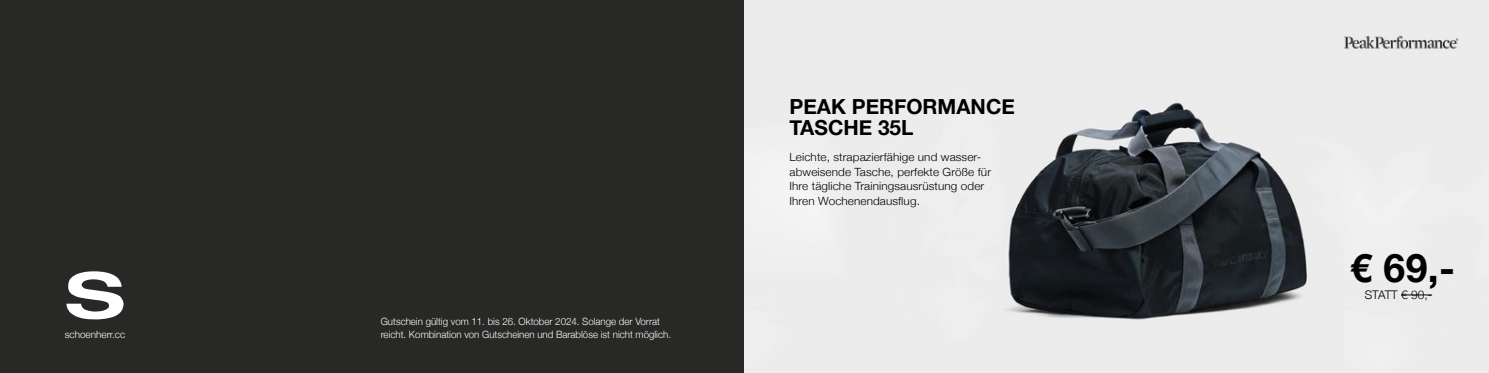
<style>
.page{position:relative;width:1489px;height:373px;background:#fff}
.page>*{position:absolute;margin:0;border:0;box-sizing:border-box;transform-origin:0 0}
.t1{font:700 39.12px "Helvetica Neue";color:#000}
.t2{font:700 20.75px/20.8px "Helvetica Neue";color:#000}
.t3{font:300 11.88px "Helvetica Neue";color:#000}
.t4{font:300 11.25px/14.4px "Helvetica Neue";letter-spacing:.01em;color:#000;scale:1.04 1}
.t5{font:300 10px/13.8px "Helvetica Neue";color:#fff}
</style>
<div class="page">
<div style="left:0;top:0;width:744px;height:372px;background:#282827"></div>
<svg style="left:66px;top:271px;width:58px;height:48px"></svg>
<img style="left:744px;top:0;width:744px;height:372px">
<img style="left:1341px;top:25px;width:117px;height:33px">
<hr style="left:1400px;top:294px;width:31px;height:1px;background:#000">
<p class="t5" style="left:65px;top:326px;width:62px">schoenherr.cc</p>
<p class="t5" style="left:381px;top:313px;width:292px">Gutschein gültig vom 11. bis 26. Oktober 2024. Solange der Vorrat reicht. Kombination von Gutscheinen und Barablöse ist nicht möglich.</p>
<h2 class="t2" style="left:789px;top:97px;width:227px">PEAK PERFORMANCE<br>TASCHE 35L</h2>
<p class="t4" style="left:789px;top:149px;width:195px">Leichte, strapazierfähige und wasser&shy;abweisende Tasche, perfekte Größe für Ihre tägliche Trainingsausrüstung oder Ihren Wochenendausflug.</p>
<h1 class="t1" style="left:1349px;top:237px;width:106px">€ 69,-</h1>
<p class="t3" style="left:1364px;top:284px;width:69px">STATT € 90,-</p>
</div>
